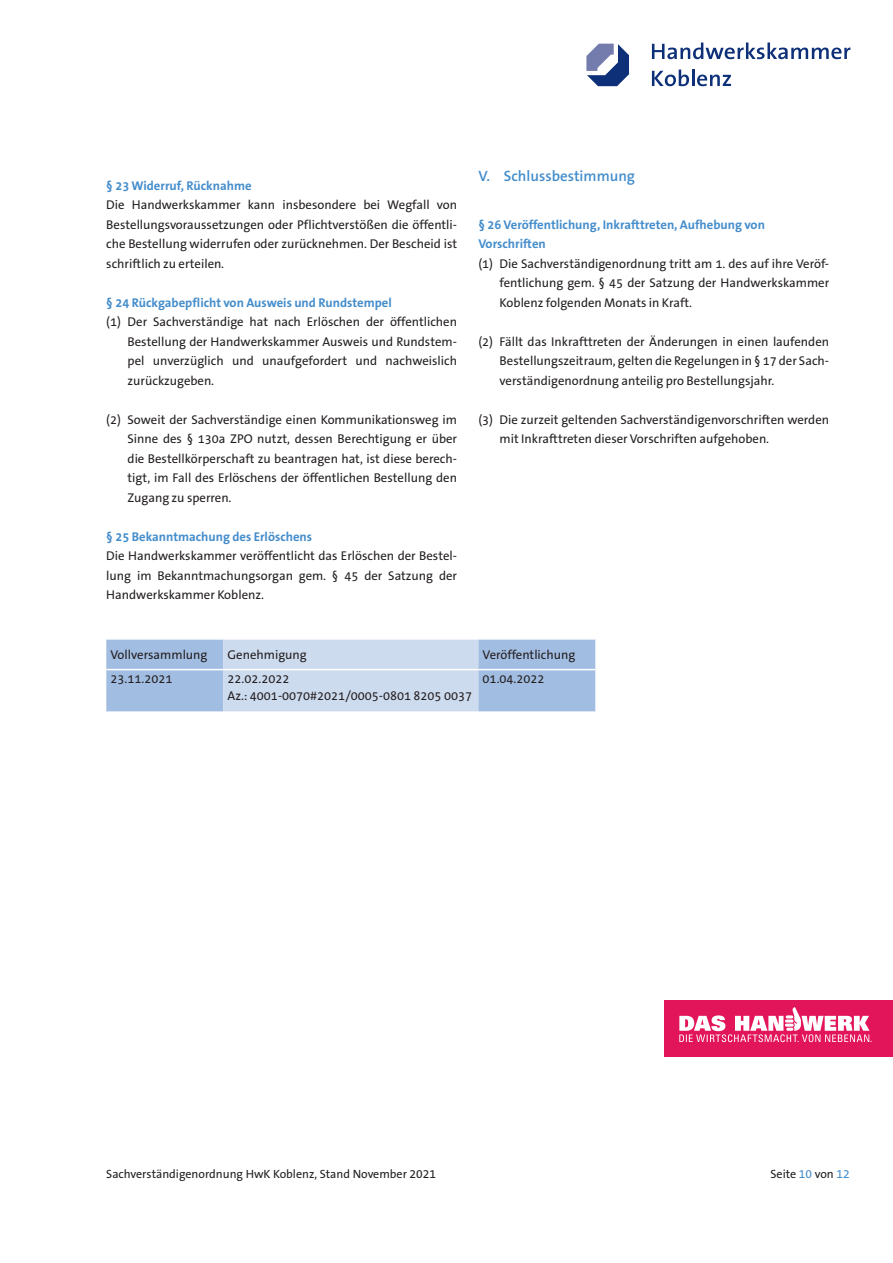
<style>
.page{position:relative;width:893px;height:1263px;background:#fff}
.page>*{position:absolute;margin:0;border:0;box-sizing:border-box;transform-origin:0 0}
.t1{font:600 15px "The Sans B W6";color:#448dcb}
.t2{font:12.75px/19.5px "The Sans B W5 Plain";color:#231f20;text-align:justify}
.t3{font:700 12.75px/19.5px "The Sans B W7";color:#448dcb}
.t4{font:12px "The Sans B W5 Plain";color:#231f20}
.s1{color:#448dcb}
</style>
<div class="page">
<svg style="left:106px;top:640px;width:489px;height:71px;background:#b9cde8"></svg>
<hr style="left:106px;top:669px;width:117px;height:1px;background:#fff">
<hr style="left:223px;top:669px;width:255px;height:1px;background:#fff">
<hr style="left:478px;top:669px;width:117px;height:1px;background:#fff">
<div style="left:664px;top:1001px;width:229px;height:56px;background:#e3155a"></div>
<svg style="left:679px;top:1007px;width:192px;height:35px"></svg>
<svg style="left:652px;top:43px;width:198px;height:16px"></svg>
<svg style="left:652px;top:70px;width:79px;height:16px"></svg>
<svg style="left:586px;top:44px;width:43px;height:42px"></svg>
<p class="t3" style="left:106px;top:176px;width:147px">§ 23 Widerruf, Rücknahme</p>
<p class="t2" style="left:106px;top:195px;width:352px">Die Handwerkskammer kann insbesondere bei Wegfall von Bestellungsvoraussetzungen oder Pflichtverstößen die öffentli&shy;che Bestellung widerrufen oder zurücknehmen. Der Bescheid ist schriftlich zu erteilen.</p>
<p class="t3" style="left:106px;top:293px;width:287px">§ 24 Rückgabepflicht von Ausweis und Rundstempel</p>
<p class="t2" style="left:128px;top:312px;width:331px;text-indent:-21px">(1) Der Sachverständige hat nach Erlöschen der öffentlichen Bestellung der Handwerkskammer Ausweis und Rundstem&shy;pel unverzüglich und unaufgefordert und nachweislich zurückzugeben.</p>
<p class="t2" style="left:128px;top:410px;width:331px;text-indent:-21px">(2) Soweit der Sachverständige einen Kommunikationsweg im Sinne des § 130a ZPO nutzt, dessen Berechtigung er über die Bestellkörperschaft zu beantragen hat, ist diese berech&shy;tigt, im Fall des Erlöschens der öffentlichen Bestellung den Zugang zu sperren.</p>
<p class="t3" style="left:106px;top:527px;width:207px">§ 25 Bekanntmachung des Erlöschens</p>
<p class="t2" style="left:106px;top:546px;width:352px">Die Handwerkskammer veröffentlicht das Erlöschen der Bestel&shy;lung im Bekanntmachungsorgan gem. § 45 der Satzung der Handwerkskammer Koblenz.</p>
<p class="t1" style="left:478px;top:166px;width:158px">V. Schlussbestimmung</p>
<p class="t3" style="left:478px;top:215px;width:288px">§ 26 Veröffentlichung, Inkrafttreten, Aufhebung von<br>Vorschriften</p>
<p class="t2" style="left:500px;top:254px;width:331px;text-indent:-21px">(1) Die Sachverständigenordnung tritt am 1. des auf ihre Veröf&shy;fentlichung gem. § 45 der Satzung der Handwerkskammer Koblenz folgenden Monats in Kraft.</p>
<p class="t2" style="left:500px;top:332px;width:331px;text-indent:-21px">(2) Fällt das Inkrafttreten der Änderungen in einen laufenden Bestellungszeitraum, gelten die Regelungen in § 17 der Sach&shy;verständigenordnung anteilig pro Bestellungsjahr.</p>
<p class="t2" style="left:500px;top:410px;width:331px;text-indent:-21px">(3) Die zurzeit geltenden Sachverständigenvorschriften werden mit Inkrafttreten dieser Vorschriften aufgehoben.</p>
<p class="t2" style="left:111px;top:645px;width:98px">Vollversammlung</p>
<p class="t2" style="left:227px;top:645px;width:81px">Genehmigung</p>
<p class="t2" style="left:483px;top:645px;width:94px">Veröffentlichung</p>
<p class="t2" style="left:111px;top:669px;width:63px">23.11.2021</p>
<p class="t2" style="left:227px;top:671px;width:246px;line-height:16.5px">22.02.2022<br>Az.: 4001-0070#2021/0005-0801 8205 0037</p>
<p class="t2" style="left:483px;top:669px;width:63px">01.04.2022</p>
<p class="t4" style="left:106px;top:1166px;width:331px">Sachverständigenordnung HwK Koblenz, Stand November 2021</p>
<p class="t4" style="left:770px;top:1166px;width:81px">Seite <span class="s1">10</span> von <span class="s1">12</span></p>
</div>
